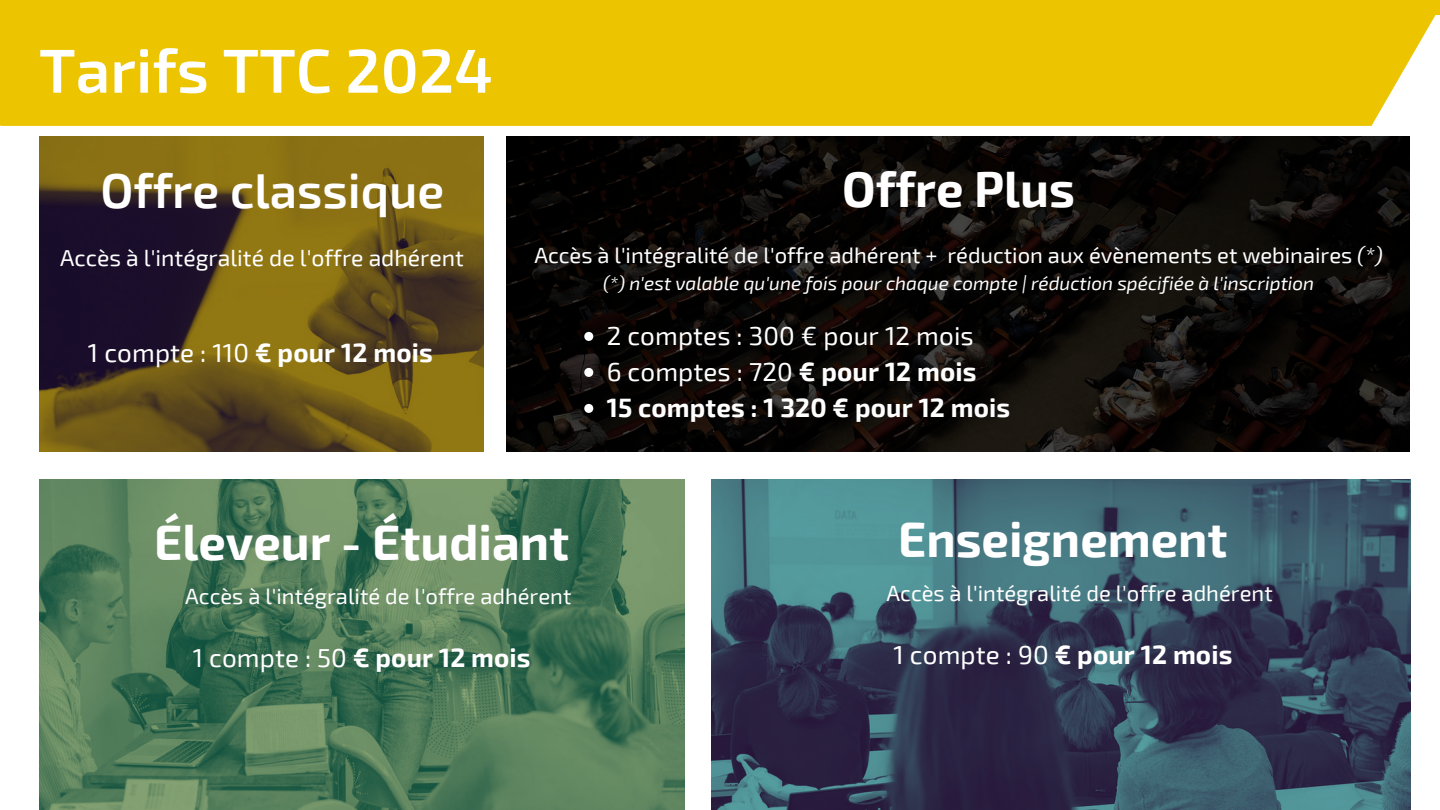
<style>
.page{position:relative;width:1440px;height:810px;background:#fff}
.page>*{position:absolute;margin:0;border:0;box-sizing:border-box;transform-origin:0 0}
.t1{font:600 62px "Exo 2";color:#fff}
.t2{font:700 49px "Exo 2";color:#fff}
.t3{font:600 49px "Exo 2";color:#fff}
.t4{font:26px "Exo 2";letter-spacing:.005em;color:#fff}
.t5{font:700 26px "Exo 2";letter-spacing:.005em;color:#fff}
.t6{font:23px "Exo 2";color:#fff}
.t7{font:22px "Exo 2";color:#fff}
.t8{font:italic 19px "Exo 2";color:#fff}
.s1{font-style:italic}
.s2{font-weight:700}
.s3{font-weight:400}
</style>
<div class="page">
<div style="left:0;top:0;width:1440px;height:126px;background:#ecc500"></div>
<img style="left:39px;top:479px;width:646px;height:331px">
<img style="left:39px;top:137px;width:444px;height:315px">
<img style="left:507px;top:137px;width:903px;height:315px">
<img style="left:711px;top:479px;width:699px;height:331px">
<svg style="left:584px;top:332px;width:9px;height:9px"></svg>
<svg style="left:584px;top:368px;width:9px;height:9px"></svg>
<svg style="left:584px;top:404px;width:9px;height:9px"></svg>
<p class="t1" style="left:39px;top:30px;width:456px">Tarifs TTC 2024</p>
<p class="t3" style="left:100px;top:159px;width:346px">Offre classique</p>
<p class="t2" style="left:842px;top:158px;width:234px">Offre Plus</p>
<p class="t6" style="left:60px;top:243px;width:405px">Accès à l'intégralité de l'offre adhérent</p>
<p class="t7" style="left:534px;top:241px;width:850px">Accès à l'intégralité de l'offre adhérent + réduction aux évènements et webinaires <span class="s1">(*)</span></p>
<p class="t8" style="left:603px;top:271px;width:713px">(*) n'est valable qu'une fois pour chaque compte | réduction spécifiée à l'inscription</p>
<p class="t4" style="left:607px;top:319px;width:369px">2 comptes : 300 € pour 12 mois</p>
<p class="t4" style="left:607px;top:355px;width:371px">6 comptes : 720 <span class="s2">€ pour 12 mois</span></p>
<p class="t5" style="left:607px;top:390px;width:405px">15 comptes : 1 320 € pour 12 mois</p>
<p class="t4" style="left:88px;top:336px;width:346px">1 compte : 110 <span class="s2">€ pour 12 mois</span></p>
<p class="t2" style="left:154px;top:511px;width:417px">Éleveur - Étudiant</p>
<p class="t7" style="left:185px;top:582px;width:388px">Accès à l'intégralité de l'offre adhérent</p>
<p class="t5" style="left:193px;top:641px;width:339px"><span class="s3">1 compte : 50</span> € pour 12 mois</p>
<p class="t2" style="left:898px;top:507px;width:331px">Enseignement</p>
<p class="t7" style="left:887px;top:579px;width:388px">Accès à l'intégralité de l'offre adhérent</p>
<p class="t5" style="left:894px;top:638px;width:340px"><span class="s3">1 compte : 90</span> € pour 12 mois</p>
</div>
